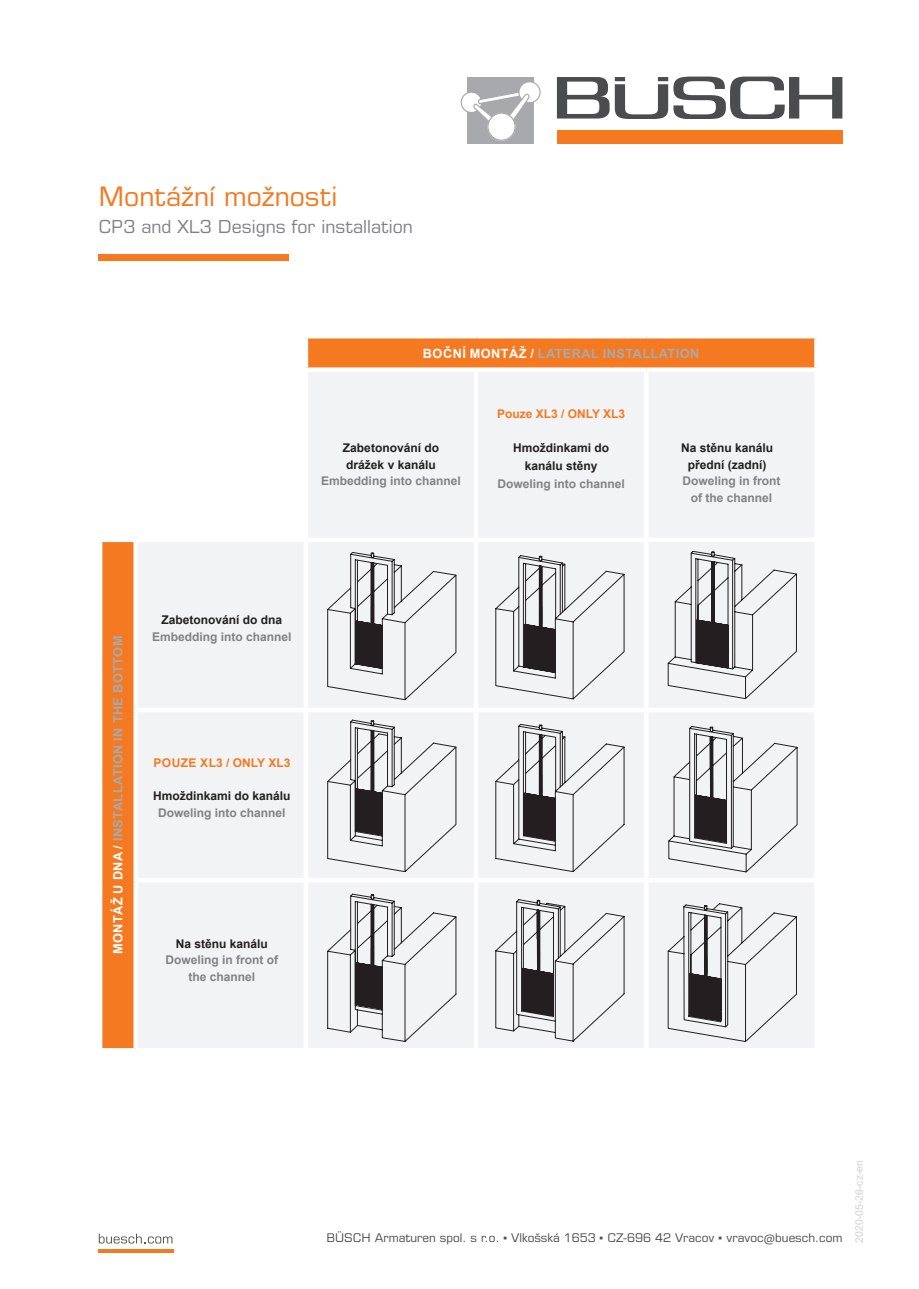
<style>
.page{position:relative;width:919px;height:1289px;background:#fff}
.page>*{position:absolute;margin:0;border:0;box-sizing:border-box;transform-origin:0 0}
.t1{font:27px "Eurostile LT Pro";color:#f47921}
.t2{font:18px "Eurostile LT Pro";color:#808285}
.t3{font:700 12.75px "Arial";letter-spacing:.035em;color:#a8a9ad}
.t4{font:700 12px/16.5px "Arial";color:#808285;text-align:center}
.t5{font:700 12px/16.5px "Arial";color:#231f20;text-align:center}
.t6{font:12px "Eurostile LT Pro";color:#4b4c4d}
.t7{font:700 12px "Arial";color:#f47921}
.t8{font:10.5px "Arial";color:#d1d2d4}
.s1{color:#fff}
.s2{font-family:"Arial"}
</style>
<div class="page">
<div style="left:98px;top:254px;width:190px;height:6px;background:#f47921"></div>
<svg style="left:557px;top:77px;width:285px;height:42px"></svg>
<div style="left:557px;top:130px;width:285px;height:14px;background:#f47921"></div>
<div style="left:467px;top:77px;width:66px;height:67px;background:#a8a9ad"></div>
<div style="left:461px;top:92px;width:20px;height:20px;background:#fff;border-radius:50%"></div>
<div style="left:460px;top:92px;width:22px;height:21px;border:1px solid #a8a9ad;border-radius:50%"></div>
<div style="left:519px;top:82px;width:21px;height:21px;background:#fff;border-radius:50%"></div>
<div style="left:518px;top:81px;width:22px;height:22px;border:1px solid #a8a9ad;border-radius:50%"></div>
<svg style="left:471px;top:89px;width:59px;height:38px"></svg>
<div style="left:487px;top:112px;width:28px;height:29px;background:#fff;border:1px solid #a8a9ad;border-radius:50%"></div>
<svg style="left:99px;top:1233px;width:73px;height:10px"></svg>
<hr style="left:98px;top:1248px;width:75px;height:3px;background:#f47921">
<svg style="left:102px;top:338px;width:712px;height:710px;fill:#f47921"></svg>
<svg style="left:138px;top:372px;width:676px;height:676px;fill:#f2f3f4"></svg>
<div style="left:133px;top:338px;width:5px;height:29px;background:#fff"></div>
<div style="left:303px;top:338px;width:5px;height:29px;background:#fff"></div>
<svg style="left:814px;top:338px;width:3px;height:29px"></svg>
<div style="left:98px;top:367px;width:38px;height:5px;background:#fff"></div>
<div style="left:136px;top:367px;width:170px;height:5px;background:#fff"></div>
<div style="left:133px;top:372px;width:5px;height:165px;background:#fff"></div>
<div style="left:306px;top:367px;width:170px;height:5px;background:#fff"></div>
<div style="left:303px;top:372px;width:5px;height:165px;background:#fff"></div>
<div style="left:476px;top:367px;width:170px;height:5px;background:#fff"></div>
<hr style="left:474px;top:372px;width:4px;height:165px;background:#fff">
<div style="left:646px;top:367px;width:172px;height:5px;background:#fff"></div>
<hr style="left:644px;top:372px;width:4px;height:165px;background:#fff">
<div style="left:98px;top:537px;width:38px;height:5px;background:#fff"></div>
<div style="left:136px;top:537px;width:170px;height:5px;background:#fff"></div>
<div style="left:133px;top:542px;width:5px;height:165px;background:#fff"></div>
<div style="left:306px;top:537px;width:170px;height:5px;background:#fff"></div>
<div style="left:303px;top:542px;width:5px;height:165px;background:#fff"></div>
<div style="left:476px;top:537px;width:170px;height:5px;background:#fff"></div>
<hr style="left:474px;top:542px;width:4px;height:165px;background:#fff">
<div style="left:646px;top:537px;width:172px;height:5px;background:#fff"></div>
<hr style="left:644px;top:542px;width:4px;height:165px;background:#fff">
<div style="left:133px;top:707px;width:173px;height:5px;background:#fff"></div>
<div style="left:133px;top:712px;width:5px;height:165px;background:#fff"></div>
<div style="left:306px;top:707px;width:170px;height:5px;background:#fff"></div>
<div style="left:303px;top:712px;width:5px;height:165px;background:#fff"></div>
<div style="left:476px;top:707px;width:170px;height:5px;background:#fff"></div>
<hr style="left:474px;top:712px;width:4px;height:165px;background:#fff">
<div style="left:646px;top:707px;width:172px;height:5px;background:#fff"></div>
<hr style="left:644px;top:712px;width:4px;height:165px;background:#fff">
<div style="left:133px;top:877px;width:173px;height:5px;background:#fff"></div>
<div style="left:133px;top:882px;width:5px;height:166px;background:#fff"></div>
<div style="left:306px;top:877px;width:170px;height:5px;background:#fff"></div>
<div style="left:303px;top:882px;width:5px;height:166px;background:#fff"></div>
<div style="left:476px;top:877px;width:170px;height:5px;background:#fff"></div>
<hr style="left:474px;top:882px;width:4px;height:166px;background:#fff">
<div style="left:646px;top:877px;width:172px;height:5px;background:#fff"></div>
<hr style="left:644px;top:882px;width:4px;height:166px;background:#fff">
<svg style="left:100px;top:1048px;width:36px;height:3px"></svg>
<svg style="left:327px;top:552px;width:129px;height:148px"></svg>
<svg style="left:495px;top:555px;width:129px;height:144px"></svg>
<svg style="left:667px;top:551px;width:129px;height:148px"></svg>
<svg style="left:327px;top:719px;width:129px;height:153px"></svg>
<svg style="left:495px;top:724px;width:129px;height:148px"></svg>
<svg style="left:668px;top:726px;width:129px;height:146px"></svg>
<svg style="left:327px;top:893px;width:129px;height:148px"></svg>
<svg style="left:495px;top:899px;width:129px;height:142px"></svg>
<svg style="left:667px;top:903px;width:129px;height:138px"></svg>
<h1 class="t1" style="left:98px;top:180px;width:240px">Montážní možnosti</h1>
<h2 class="t2" style="left:98px;top:215px;width:316px">CP3 and XL3 Designs for installation</h2>
<p class="t3" style="left:423px;top:344px;width:278px"><span class="s1">BOČNÍ MONTÁŽ /</span> LATERAL INSTALLATION</p>
<p class="t5" style="left:343px;top:440px;width:98px;text-align:left">Zabetonování do drážek v kanálu</p>
<p class="t4" style="left:321px;top:473px;width:141px">Embedding into channel</p>
<p class="t7" style="left:497px;top:405px;width:130px">Pouze XL3 / ONLY XL3</p>
<p class="t5" style="left:513px;top:439px;width:98px;line-height:18px">Hmoždinkami do kanálu stěny</p>
<p class="t4" style="left:497px;top:476px;width:129px">Doweling into channel</p>
<p class="t3" style="left:109px;top:954px;width:320px;rotate:-90deg"><span class="s1">MONTÁŽ U DNA /</span> INSTALLATION IN THE BOTTOM</p>
<p class="t5" style="left:161px;top:612px;width:122px">Zabetonování do dna</p>
<p class="t4" style="left:152px;top:628px;width:141px">Embedding into channel</p>
<p class="t7" style="left:153px;top:754px;width:138px">POUZE XL3 / ONLY XL3</p>
<p class="t5" style="left:153px;top:787px;width:139px">Hmoždinkami do kanálu</p>
<p class="t4" style="left:158px;top:804px;width:129px">Doweling into channel</p>
<p class="t5" style="left:176px;top:935px;width:94px">Na stěnu kanálu</p>
<p class="t4" style="left:165px;top:952px;width:114px">Doweling in front of the channel</p>
<p class="t5" style="left:681px;top:440px;width:94px">Na stěnu kanálu přední (zadní)</p>
<p class="t4" style="left:682px;top:473px;width:100px">Doweling in front of the channel</p>
<p class="t6" style="left:326px;top:1230px;width:517px">BÜSCH Armaturen spol. s r.o. <span class="s2">▪</span> Vlkošská 1653 <span class="s2">▪</span> CZ-696 42 Vracov <span class="s2">▪</span> vravoc@buesch.com</p>
<p class="t8" style="left:851px;top:1242px;width:84px;rotate:-90deg">2020-05-26-cz-en</p>
</div>
